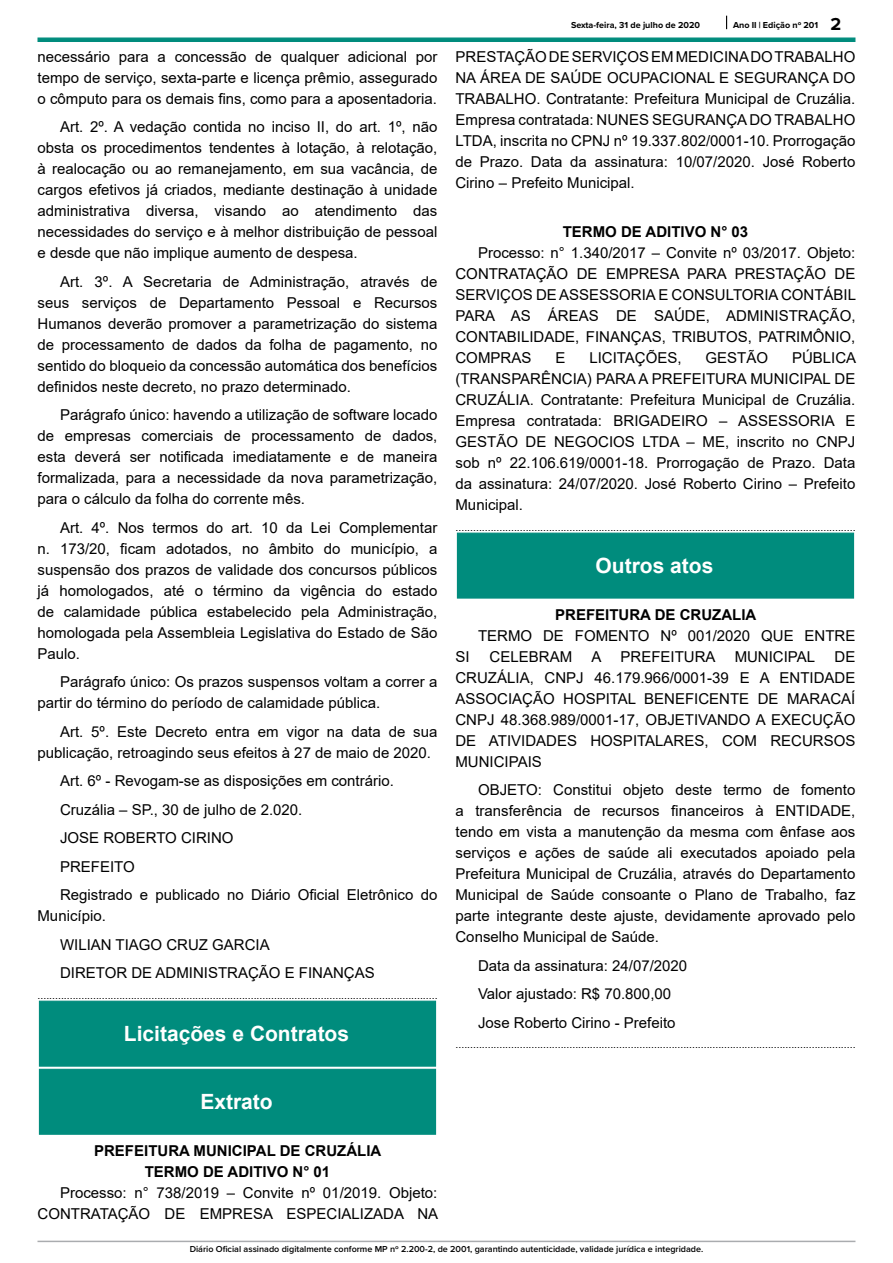
<style>
.page{position:relative;width:893px;height:1263px;background:#fff}
.page>*{position:absolute;margin:0;border:0;box-sizing:border-box;transform-origin:0 0}
.t1{font:700 21px "Arial";color:#fff}
._2_-_Corpo{font:15px/21px "Arial";color:#000;text-align:justify}
._1_-_Cabeçalho{font:700 15px "Arial";color:#000}
._4_-_LINHA_FINAL{font:10.5px "Arial";color:#000}
.t2{font:600 9px "Proxima Nova";color:#000}
.t3{font:700 9px "Proxima Nova";color:#000}
.s1{font-size:18px}
</style>
<div class="page">
<hr style="left:38px;top:38px;width:817px;height:4px;background:#008c7d">
<svg style="left:726px;top:16px;width:1px;height:13px"></svg>
<hr style="left:38px;top:1241px;width:817px;height:1px;background:#aaacaf">
<div style="left:39px;top:1001px;width:397px;height:66px;background:#008c7d;border:1px solid #008c7d"></div>
<div style="left:39px;top:1069px;width:397px;height:66px;background:#008c7d;border:1px solid #008c7d"></div>
<div style="left:457px;top:533px;width:397px;height:66px;background:#008c7d;border:1px solid #008c7d"></div>
<p class="_2_-_Corpo" style="left:38px;top:46px;width:401px">necessário para a concessão de qualquer adicional por tempo de serviço, sexta-parte e licença prêmio, assegurado o cômputo para os demais fins, como para a aposentadoria.</p>
<p class="_2_-_Corpo" style="left:38px;top:116px;width:401px;text-indent:22px">Art. 2º. A vedação contida no inciso II, do art. 1º, não obsta os procedimentos tendentes à lotação, à relotação, à realocação ou ao remanejamento, em sua vacância, de cargos efetivos já criados, mediante destinação à unidade administrativa diversa, visando ao atendimento das necessidades do serviço e à melhor distribuição de pessoal e desde que não implique aumento de despesa.</p>
<p class="_2_-_Corpo" style="left:38px;top:271px;width:401px;text-indent:22px">Art. 3º. A Secretaria de Administração, através de seus serviços de Departamento Pessoal e Recursos Humanos deverão promover a parametrização do sistema de processamento de dados da folha de pagamento, no sentido do bloqueio da concessão automática dos benefícios definidos neste decreto, no prazo determinado.</p>
<p class="_2_-_Corpo" style="left:38px;top:404px;width:401px;text-indent:22px">Parágrafo único: havendo a utilização de software locado de empresas comerciais de processamento de dados, esta deverá ser notificada imediatamente e de maneira formalizada, para a necessidade da nova parametrização, para o cálculo da folha do corrente mês.</p>
<p class="_2_-_Corpo" style="left:38px;top:517px;width:401px;text-indent:22px">Art. 4º. Nos termos do art. 10 da Lei Complementar n. 173/20, ficam adotados, no âmbito do município, a suspensão dos prazos de validade dos concursos públicos já homologados, até o término da vigência do estado de calamidade pública estabelecido pela Administração, homologada pela Assembleia Legislativa do Estado de São Paulo.</p>
<p class="_2_-_Corpo" style="left:38px;top:671px;width:401px;text-indent:22px">Parágrafo único: Os prazos suspensos voltam a correr a partir do término do período de calamidade pública.</p>
<p class="_2_-_Corpo" style="left:38px;top:721px;width:401px;text-indent:22px">Art. 5º. Este Decreto entra em vigor na data de sua publicação, retroagindo seus efeitos à 27 de maio de 2020.</p>
<p class="_2_-_Corpo" style="left:60px;top:770px;width:335px">Art. 6º - Revogam-se as disposições em contrário.</p>
<p class="_2_-_Corpo" style="left:60px;top:799px;width:244px">Cruzália – SP., 30 de julho de 2.020.</p>
<p class="_2_-_Corpo" style="left:60px;top:827px;width:175px">JOSE ROBERTO CIRINO</p>
<p class="_2_-_Corpo" style="left:60px;top:856px;width:76px">PREFEITO</p>
<p class="_2_-_Corpo" style="left:38px;top:884px;width:401px;text-indent:22px">Registrado e publicado no Diário Oficial Eletrônico do<br>Município.</p>
<p class="_2_-_Corpo" style="left:60px;top:934px;width:211px">WILIAN TIAGO CRUZ GARCIA</p>
<p class="_2_-_Corpo" style="left:60px;top:962px;width:316px">DIRETOR DE ADMINISTRAÇÃO E FINANÇAS</p>
<p class="_4_-_LINHA_FINAL" style="left:38px;top:988px;width:401px">.........................................................................................................................................</p>
<p class="t1" style="left:124px;top:1019px;width:227px">Licitações e Contratos</p>
<p class="t3" style="left:571px;top:19px;width:130px">Sexta-feira, 31 de julho de 2020</p>
<p class="t3" style="left:733px;top:19px;width:110px">Ano II | Edição nº 201 <span class="s1">2</span></p>
<p class="_2_-_Corpo" style="left:455px;top:46px;width:401px">PRESTAÇÃO DE SERVIÇOS EM MEDICINA DO TRABALHO NA ÁREA DE SAÚDE OCUPACIONAL E SEGURANÇA DO TRABALHO. Contratante: Prefeitura Municipal de Cruzália.<br>Empresa contratada: NUNES SEGURANÇA DO TRABALHO LTDA, inscrita no CPNJ nº 19.337.802/0001-10. Prorrogação de Prazo. Data da assinatura: 10/07/2020. José Roberto Cirino – Prefeito Municipal.</p>
<p class="_1_-_Cabeçalho" style="left:563px;top:221px;width:187px">TERMO DE ADITIVO N° 03</p>
<p class="_2_-_Corpo" style="left:455px;top:242px;width:402px;text-indent:22px">Processo: n° 1.340/2017 – Convite nº 03/2017. Objeto:<br>CONTRATAÇÃO DE EMPRESA PARA PRESTAÇÃO DE SERVIÇOS DE ASSESSORIA E CONSULTORIA CONTÁBIL PARA AS ÁREAS DE SAÚDE, ADMINISTRAÇÃO, CONTABILIDADE, FINANÇAS, TRIBUTOS, PATRIMÔNIO, COMPRAS</p>
<p class="_2_-_Corpo" style="left:455px;top:347px;width:402px;text-indent:337px">PÚBLICA (TRANSPARÊNCIA) PARA A PREFEITURA MUNICIPAL DE CRUZÁLIA. Contratante: Prefeitura Municipal de Cruzália.<br>Empresa contratada: BRIGADEIRO – ASSESSORIA E GESTÃO DE NEGOCIOS LTDA – ME, inscrito no CNPJ sob nº 22.106.619/0001-18. Prorrogação de Prazo. Data da assinatura: 24/07/2020. José Roberto Cirino – Prefeito Municipal.</p>
<p class="_4_-_LINHA_FINAL" style="left:456px;top:520px;width:401px">.........................................................................................................................................</p>
<p class="t1" style="left:596px;top:551px;width:119px">Outros atos</p>
<p class="_1_-_Cabeçalho" style="left:555px;top:604px;width:203px">PREFEITURA DE CRUZALIA</p>
<p class="_2_-_Corpo" style="left:478px;top:625px;width:379px">TERMO DE FOMENTO Nº 001/2020 QUE ENTRE</p>
<p class="_2_-_Corpo" style="left:455px;top:646px;width:16px">SI</p>
<p class="_2_-_Corpo" style="left:490px;top:646px;width:84px">CELEBRAM</p>
<p class="_2_-_Corpo" style="left:591px;top:646px;width:12px">A</p>
<p class="_2_-_Corpo" style="left:620px;top:646px;width:97px">PREFEITURA</p>
<p class="_2_-_Corpo" style="left:735px;top:646px;width:82px">MUNICIPAL</p>
<p class="_2_-_Corpo" style="left:555px;top:347px;width:12px">E</p>
<p class="_2_-_Corpo" style="left:589px;top:347px;width:94px">LICITAÇÕES,</p>
<p class="_2_-_Corpo" style="left:706px;top:347px;width:64px">GESTÃO</p>
<p class="_2_-_Corpo" style="left:455px;top:646px;width:401px;text-indent:379px">DE CRUZÁLIA, CNPJ 46.179.966/0001-39 E A ENTIDADE ASSOCIAÇÃO HOSPITAL BENEFICENTE DE MARACAÍ CNPJ 48.368.989/0001-17, OBJETIVANDO A EXECUÇÃO DE ATIVIDADES HOSPITALARES, COM RECURSOS MUNICIPAIS</p>
<p class="_2_-_Corpo" style="left:455px;top:779px;width:401px;text-indent:22px">OBJETO: Constitui objeto deste termo de fomento a transferência de recursos financeiros à ENTIDADE, tendo em vista a manutenção da mesma com ênfase aos serviços e ações de saúde ali executados apoiado pela Prefeitura Municipal de Cruzália, através do Departamento Municipal de Saúde consoante o Plano de Trabalho, faz parte integrante deste ajuste, devidamente aprovado pelo Conselho Municipal de Saúde.</p>
<p class="_2_-_Corpo" style="left:478px;top:955px;width:211px">Data da assinatura: 24/07/2020</p>
<p class="_2_-_Corpo" style="left:478px;top:983px;width:195px">Valor ajustado: R$ 70.800,00</p>
<p class="_2_-_Corpo" style="left:478px;top:1012px;width:199px">Jose Roberto Cirino - Prefeito</p>
<p class="_4_-_LINHA_FINAL" style="left:456px;top:1037px;width:401px">.........................................................................................................................................</p>
<p class="t1" style="left:200px;top:1087px;width:74px">Extrato</p>
<p class="_1_-_Cabeçalho" style="left:94px;top:1140px;width:289px">PREFEITURA MUNICIPAL DE CRUZÁLIA</p>
<p class="_1_-_Cabeçalho" style="left:145px;top:1161px;width:187px">TERMO DE ADITIVO N° 01</p>
<p class="_2_-_Corpo" style="left:38px;top:1182px;width:402px;text-align:right">Processo: n° 738/2019 – Convite nº 01/2019. Objeto:<br>CONTRATAÇÃO DE EMPRESA ESPECIALIZADA NA</p>
<p class="t2" style="left:190px;top:1242px;width:515px">Diário Oficial assinado digitalmente conforme MP nº 2.200-2, de 2001, garantindo autenticidade, validade jurídica e integridade.</p>
</div>
